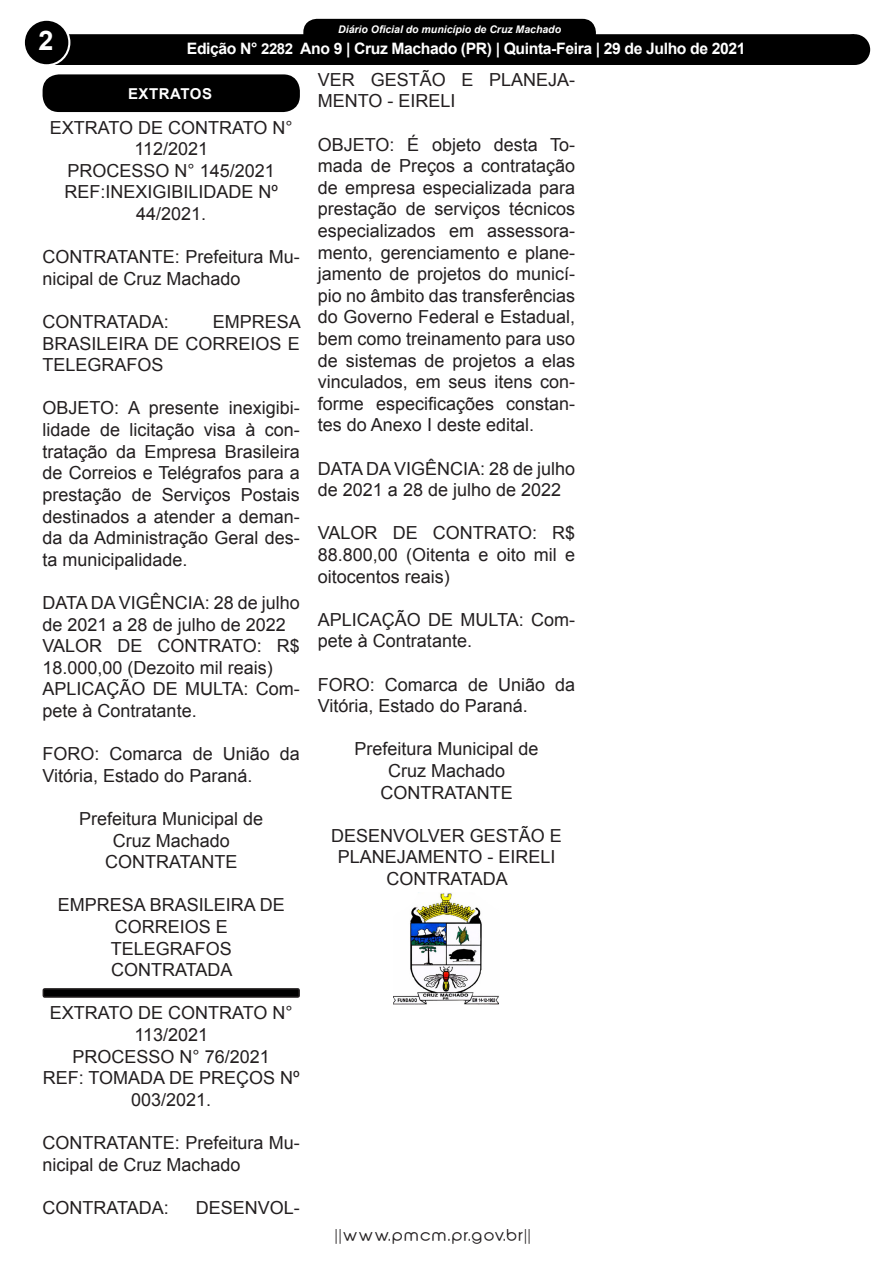
<style>
.page{position:relative;width:893px;height:1263px;background:#fff}
.page>*{position:absolute;margin:0;border:0;box-sizing:border-box;transform-origin:0 0}
.t1{font:700 27px "Arial";color:#fff}
.t2{font:18px/21.6px "Arial";color:#231f20}
.t3{font:700 15.75px "Arial";letter-spacing:-.025em;color:#fff}
.t4{font:700 15px "Arial";color:#fff}
.t5{font:15px "Abeatby Kai";letter-spacing:.1em;color:#231f20;scale:1.06 1}
.t6{font:700 15px "Arial";letter-spacing:.035em;color:#fff}
.t7{font:italic 700 10.5px "Arial";color:#fff}
.s1{font-size:15px}
</style>
<div class="page">
<div style="left:305px;top:20px;width:289px;height:28px;background:#000;border-radius:12px"></div>
<div style="left:303px;top:19px;width:293px;height:31px;border:3px solid #000;border-radius:12px"></div>
<div style="left:39px;top:34px;width:815px;height:31px;background:#000;border:2px solid #000"></div>
<div style="left:24px;top:20px;width:45px;height:45px;background:#000;border-radius:50%"></div>
<div style="left:23px;top:19px;width:47px;height:47px;border:2px solid #fff;border-radius:50%"></div>
<div style="left:840px;top:35px;width:29px;height:29px;background:#000;border-radius:50%"></div>
<div style="left:839px;top:34px;width:31px;height:31px;border:2px solid #000;border-radius:50%"></div>
<div style="left:99px;top:37px;width:676px;height:26px;background:#000"></div>
<div style="left:43px;top:74px;width:257px;height:38px;background:#000;border-radius:16px"></div>
<div style="left:43px;top:989px;width:256px;height:8px;background:#000;border-radius:2px"></div>
<div style="left:43px;top:988px;width:257px;height:10px;border:2px solid #231f20;border-radius:2px"></div>
<img style="left:393px;top:893px;width:106px;height:111px">
<p class="t7" style="left:338px;top:22px;width:224px">Diário Oficial do município de Cruz Machado</p>
<p class="t4" style="left:205px;top:40px;width:491px">Edição 1145 - Cruz Machado (PR) - Terça-Feira - 3 de Janeiro de 2017</p>
<p class="t6" style="left:128px;top:83px;width:85px">EXTRATOS</p>
<p class="t2" style="left:50px;top:116px;width:244px;text-align:center">EXTRATO DE CONTRATO N°<br>112/2021</p>
<p class="t2" style="left:68px;top:160px;width:209px">PROCESSO N° 145/2021</p>
<p class="t2" style="left:64px;top:181px;width:215px;text-align:center">REF:INEXIGIBILIDADE Nº<br>44/2021.</p>
<p class="t2" style="left:43px;top:246px;width:259px">CONTRATANTE: Prefeitura Mu&shy;nicipal de Cruz Machado</p>
<p class="t2" style="left:43px;top:311px;width:128px">CONTRATADA:</p>
<p class="t1" style="left:38px;top:21px;width:17px">2</p>
<p class="t3" style="left:187px;top:37px;width:560px">Edição N° <span class="s1">2282</span> Ano 9 | Cruz Machado (PR) | Quinta-Feira | 29 de Julho de 2021</p>
<p class="t2" style="left:318px;top:69px;width:259px">VER GESTÃO E PLANEJA-<br>MENTO - EIRELI</p>
<p class="t2" style="left:318px;top:133px;width:259px;text-align:justify">OBJETO: É objeto desta To&shy;mada de Preços a contratação de empresa especializada para prestação de serviços técnicos especializados em assessora&shy;mento, gerenciamento e plane&shy;jamento de projetos do municí&shy;pio no âmbito das transferências do Governo Federal e Estadual, bem como treinamento para uso de sistemas de projetos a elas vinculados, em seus itens con&shy;forme especificações constan&shy;tes do Anexo I deste edital.</p>
<p class="t2" style="left:318px;top:457px;width:259px">DATA DA VIGÊNCIA: 28 de julho de 2021 a 28 de julho de 2022</p>
<p class="t2" style="left:318px;top:522px;width:259px;text-align:justify">VALOR DE CONTRATO: R$ 88.800,00 (Oitenta e oito mil e oitocentos reais)</p>
<p class="t2" style="left:318px;top:609px;width:259px">APLICAÇÃO DE MULTA: Com&shy;pete à Contratante.</p>
<p class="t2" style="left:318px;top:673px;width:259px">FORO: Comarca de União da<br>Vitória, Estado do Paraná.</p>
<p class="t2" style="left:354px;top:738px;width:186px">Prefeitura Municipal de</p>
<p class="t2" style="left:388px;top:760px;width:119px">Cruz Machado</p>
<p class="t2" style="left:380px;top:781px;width:134px">CONTRATANTE</p>
<p class="t2" style="left:331px;top:825px;width:232px;text-align:center">DESENVOLVER GESTÃO E<br>PLANEJAMENTO - EIRELI</p>
<p class="t2" style="left:386px;top:868px;width:123px">CONTRATADA</p>
<p class="t2" style="left:43px;top:311px;width:260px;text-align:justify;text-indent:170px">EMPRESA BRASILEIRA DE CORREIOS E TELEGRAFOS</p>
<p class="t2" style="left:43px;top:397px;width:259px;text-align:justify">OBJETO: A presente inexigibi&shy;lidade de licitação visa à con&shy;tratação da Empresa Brasileira de Correios e Telégrafos para a prestação de Serviços Postais destinados a atender a deman&shy;da da Administração Geral des&shy;ta municipalidade.</p>
<p class="t2" style="left:43px;top:592px;width:259px">DATA DA VIGÊNCIA: 28 de julho de 2021 a 28 de julho de 2022</p>
<p class="t2" style="left:43px;top:635px;width:259px">VALOR DE CONTRATO: R$<br>18.000,00 (Dezoito mil reais)</p>
<p class="t2" style="left:43px;top:678px;width:259px">APLICAÇÃO DE MULTA: Com&shy;pete à Contratante.</p>
<p class="t2" style="left:43px;top:743px;width:259px">FORO: Comarca de União da<br>Vitória, Estado do Paraná.</p>
<p class="t2" style="left:79px;top:808px;width:186px">Prefeitura Municipal de</p>
<p class="t2" style="left:113px;top:829px;width:119px">Cruz Machado</p>
<p class="t2" style="left:105px;top:851px;width:134px">CONTRATANTE</p>
<p class="t2" style="left:58px;top:894px;width:229px;text-align:center">EMPRESA BRASILEIRA DE<br>CORREIOS E</p>
<p class="t2" style="left:111px;top:937px;width:123px">TELEGRAFOS</p>
<p class="t2" style="left:111px;top:959px;width:123px">CONTRATADA</p>
<p class="t2" style="left:50px;top:1002px;width:244px;text-align:center">EXTRATO DE CONTRATO N°<br>113/2021</p>
<p class="t2" style="left:73px;top:1045px;width:199px">PROCESSO N° 76/2021</p>
<p class="t2" style="left:43px;top:1067px;width:258px;text-align:center">REF: TOMADA DE PREÇOS Nº<br>003/2021.</p>
<p class="t2" style="left:43px;top:1132px;width:259px">CONTRATANTE: Prefeitura Mu&shy;nicipal de Cruz Machado</p>
<p class="t2" style="left:43px;top:1196px;width:128px">CONTRATADA:</p>
<p class="t2" style="left:196px;top:1196px;width:106px">DESENVOL-</p>
<p class="t5" style="left:336px;top:1229px;width:186px">||www.pmcm.pr.gov.br||</p>
</div>
